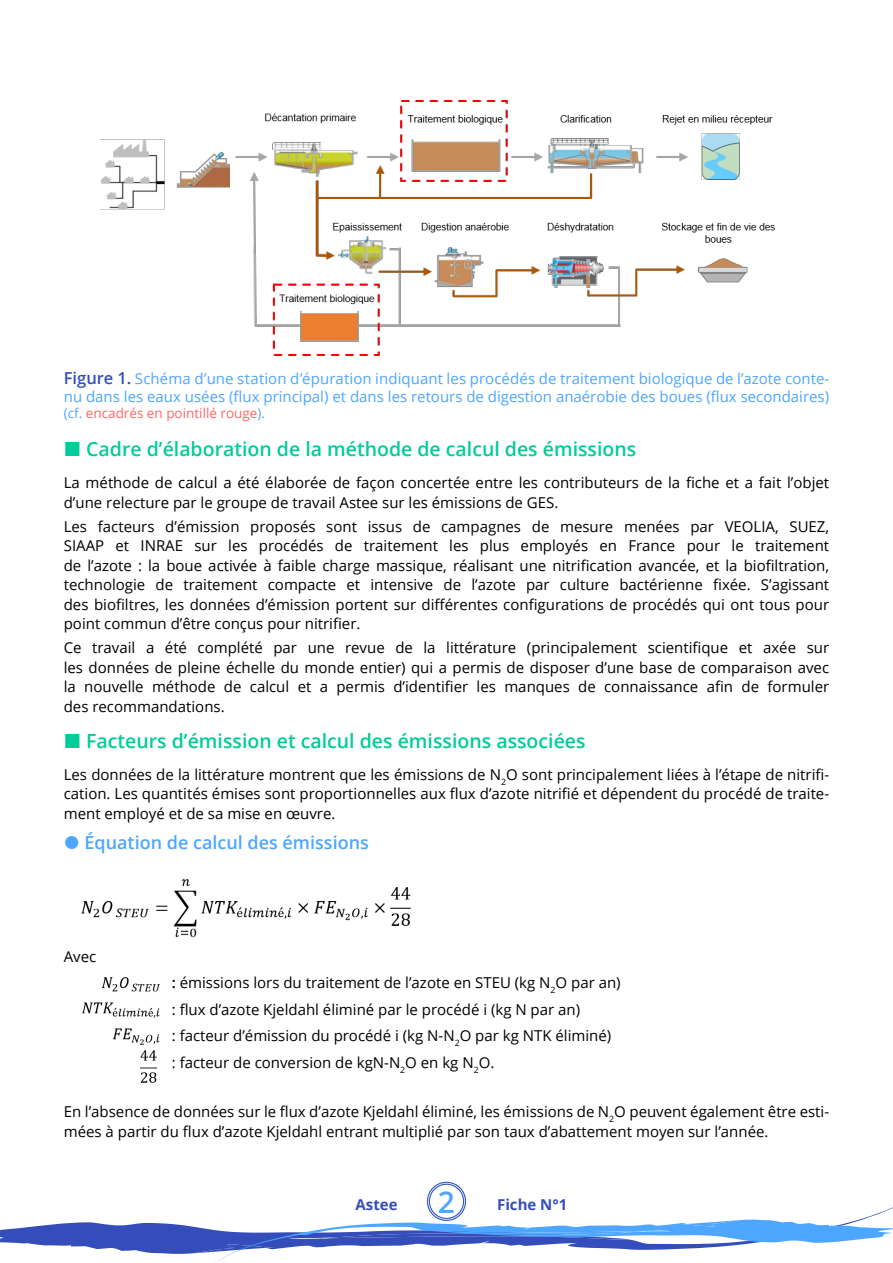
<style>
.page{position:relative;width:893px;height:1263px;background:#fff}
.page>*{position:absolute;margin:0;border:0;box-sizing:border-box;transform-origin:0 0}
.t1{font:600 30px "Open Sans";color:#4da6ff}
.t2{font:600 19.5px "Open Sans";color:#0c9}
.t3{font:600 18px "Open Sans";color:#4da6ff}
.t4{font:15px/19.5px "Open Sans";color:#000}
.t5{font:15px/18px "Open Sans";color:#4da6ff}
.t6{font:700 15px "Open Sans";color:#344dba}
.t7{font:13.5px "Open Sans";color:#f66}
.s1{font-weight:600;font-size:16.5px;color:#344dba}
.s2{color:#4da6ff}
.s3{font-weight:600}
</style>
<div class="page">
<svg style="left:428px;top:1183px;width:37px;height:36px"></svg>
<div style="left:427px;top:1182px;width:39px;height:39px;border:3px solid #ccecff;border-radius:50%"></div>
<div style="left:427px;top:1182px;width:39px;height:39px;border:1px solid #344dba;border-radius:50%"></div>
<div style="left:429px;top:1184px;width:35px;height:35px;border:1px solid #344dba;border-radius:50%"></div>
<svg style="left:0;top:1193px;width:893px;height:61px"></svg>
<svg style="left:192px;top:1219px;width:701px;height:44px"></svg>
<img style="left:81px;top:879px;width:330px;height:59px">
<img style="left:101px;top:977px;width:59px;height:15px">
<img style="left:82px;top:1002px;width:78px;height:16px">
<img style="left:113px;top:1028px;width:47px;height:17px">
<img style="left:140px;top:1050px;width:17px;height:33px">
<img style="left:100px;top:100px;width:676px;height:256px">
<p class="t5" style="left:64px;top:369px;width:767px"><span class="s1">Figure 1.</span> Schéma d’une station d’épuration indiquant les procédés de traitement biologique de l’azote conte&shy;nu dans les eaux usées (flux principal) et dans les retours de digestion anaérobie des boues (flux secondaires)</p>
<p class="t7" style="left:64px;top:404px;width:203px"><span class="s2">(cf.</span> encadrés en pointillé rouge<span class="s2">).</span></p>
<h2 class="t2" style="left:86px;top:436px;width:552px">Cadre d’élaboration de la méthode de calcul des émissions</h2>
<p class="t4" style="left:64px;top:473px;width:767px">La méthode de calcul a été élaborée de façon concertée entre les contributeurs de la fiche et a fait l’objet d’une relecture par le groupe de travail Astee sur les émissions de GES.</p>
<p class="t4" style="left:64px;top:516px;width:767px;text-align:justify">Les facteurs d’émission proposés sont issus de campagnes de mesure menées par VEOLIA, SUEZ, SIAAP et INRAE sur les procédés de traitement les plus employés en France pour le traitement de l’azote : la boue activée à faible charge massique, réalisant une nitrification avancée, et la biofiltration, technologie de traitement compacte et intensive de l’azote par culture bactérienne fixée. S’agissant des biofiltres, les données d’émission portent sur différentes configurations de procédés qui ont tous pour point commun d’être conçus pour nitrifier.</p>
<p class="t4" style="left:64px;top:637px;width:767px;text-align:justify">Ce travail a été complété par une revue de la littérature (principalement scientifique et axée sur les données de pleine échelle du monde entier) qui a permis de disposer d’une base de comparaison avec la nouvelle méthode de calcul et a permis d’identifier les manques de connaissance afin de formuler des recommandations.</p>
<h2 class="t2" style="left:86px;top:727px;width:501px">Facteurs d’émission et calcul des émissions associées</h2>
<p class="t4" style="left:64px;top:764px;width:767px;text-align:justify">Les données de la littérature montrent que les émissions de N<sub>2</sub>O sont principalement liées à l’étape de nitrifi&shy;cation. Les quantités émises sont proportionnelles aux flux d’azote nitrifié et dépendent du procédé de traite&shy;ment employé et de sa mise en œuvre.</p>
<p class="t3" style="left:84px;top:830px;width:286px">Équation de calcul des émissions</p>
<p class="t4" style="left:64px;top:946px;width:34px">Avec</p>
<p class="t4" style="left:172px;top:969px;width:450px;line-height:26.5px"><span class="s3">:</span> émissions lors du traitement de l’azote en STEU (kg N<sub>2</sub>O par an) : flux d’azote Kjeldahl éliminé par le procédé i (kg N par an)<br>: facteur d’émission du procédé i (kg N-N<sub>2</sub>O par kg NTK éliminé)<br>: facteur de conversion de kgN-N<sub>2</sub>O en kg N<sub>2</sub>O.</p>
<p class="t4" style="left:64px;top:1101px;width:767px">En l’absence de données sur le flux d’azote Kjeldahl éliminé, les émissions de N<sub>2</sub>O peuvent également être esti&shy;mées à partir du flux d’azote Kjeldahl entrant multiplié par son taux d’abattement moyen sur l’année.</p>
<h1 class="t1" style="left:438px;top:1181px;width:19px">2</h1>
<p class="t6" style="left:356px;top:1194px;width:44px">Astee</p>
<p class="t6" style="left:497px;top:1194px;width:72px">Fiche N°1</p>
</div>
